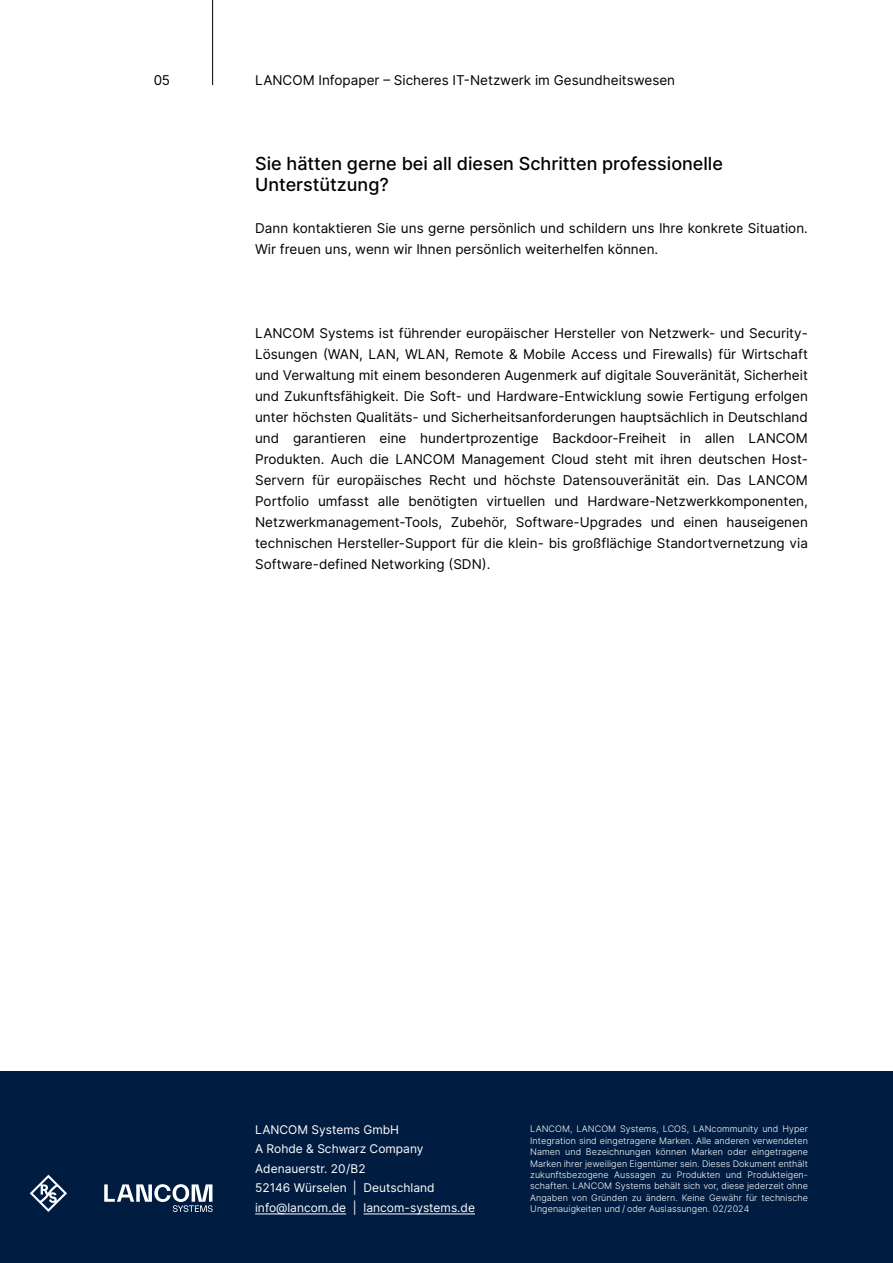
<style>
.page{position:relative;width:893px;height:1263px;background:#fff}
.page>*{position:absolute;margin:0;border:0;box-sizing:border-box;transform-origin:0 0}
.t1{font:500 18px/21.6px "Inter";color:#000}
.t2{font:13.5px/21px "Inter";color:#000}
.t3{font:12px/19.5px "Inter";color:#fff}
.t4{font:300 9px/11.4px "Inter";letter-spacing:.005em;color:#fff;text-align:justify}
</style>
<div class="page">
<div style="left:0;top:1071px;width:893px;height:192px;background:#001d41"></div>
<hr style="left:255px;top:1213px;width:91px;height:1px;background:#fff">
<hr style="left:364px;top:1213px;width:111px;height:1px;background:#fff">
<hr style="left:212px;top:0;width:1px;height:85px;background:#000">
<svg style="left:30px;top:1175px;width:37px;height:37px"></svg>
<svg style="left:104px;top:1184px;width:109px;height:28px"></svg>
<p class="t2" style="left:154px;top:69px;width:18px">05</p>
<p class="t2" style="left:255px;top:69px;width:421px">LANCOM Infopaper – Sicheres IT-Netzwerk im Gesundheitswesen</p>
<h1 class="t1" style="left:255px;top:152px;width:469px">Sie hätten gerne bei all diesen Schritten professionelle<br>Unterstützung?</h1>
<p class="t2" style="left:255px;top:217px;width:554px">Dann kontaktieren Sie uns gerne persönlich und schildern uns Ihre konkrete Situation.<br>Wir freuen uns, wenn wir Ihnen persönlich weiterhelfen können.</p>
<p class="t2" style="left:255px;top:322px;width:554px">LANCOM Systems ist führender europäischer Hersteller von Netzwerk- und Security-Lösungen (WAN, LAN, WLAN, Remote &amp; Mobile Access und Firewalls) für Wirtschaft und Verwaltung mit einem besonderen Augenmerk auf digitale Souveränität, Sicherheit und Zukunftsfähigkeit. Die Soft- und Hardware-Entwicklung sowie Fertigung erfolgen unter höchsten Qualitäts- und Sicherheitsanforderungen hauptsächlich in Deutschland und garantieren eine hundertprozentige Backdoor-Freiheit in allen LANCOM Produkten. Auch die LANCOM Management Cloud steht mit ihren deutschen Host-Servern für europäisches Recht und höchste Datensouveränität ein. Das LANCOM Portfolio umfasst alle benötigten virtuellen und Hardware-Netzwerkkomponenten, Netzwerkmanagement-Tools, Zubehör, Software-Upgrades und einen hauseigenen technischen Hersteller-Support für die klein- bis großflächige Standortvernetzung via Software-defined Networking (SDN).</p>
<p class="t3" style="left:255px;top:1119px;width:221px">LANCOM Systems GmbH<br>A Rohde &amp; Schwarz Company<br>Adenauerstr. 20/B2<br>52146 Würselen | Deutschland info@lancom.de | lancom-systems.de</p>
<p class="t4" style="left:530px;top:1123px;width:279px">LANCOM, LANCOM Systems, LCOS, LANcommunity und Hyper Integration sind eingetragene Marken. Alle anderen verwendeten Namen und Bezeichnungen können Marken oder eingetragene Marken ihrer jeweiligen Eigentümer sein. Dieses Dokument enthält zukunftsbezogene Aussagen zu Produkten und Produkteigen&shy;schaften. LANCOM Systems behält sich vor, diese jederzeit ohne Angaben von Gründen zu ändern. Keine Gewähr für technische Ungenauigkeiten und / oder Auslassungen. 02/2024</p>
</div>
